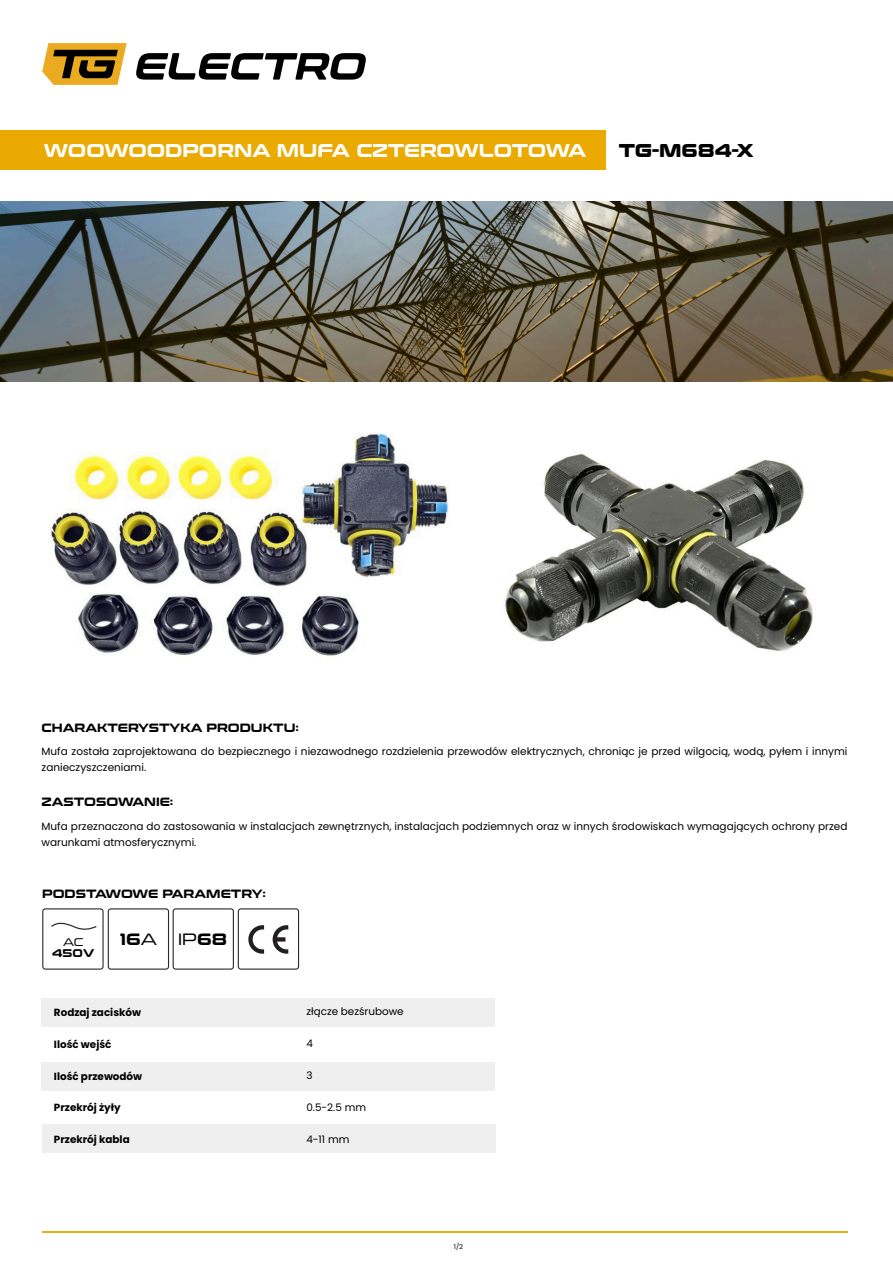
<style>
.page{position:relative;width:893px;height:1263px;background:#fff}
.page>*{position:absolute;margin:0;border:0;box-sizing:border-box;transform-origin:0 0}
.t1{font:700 18.6px "Conthrax Rg";color:#fff}
.t2{font:18.6px "Conthrax Hv";color:#000}
.t3{font:16.35px "Conthrax Bk";color:#000}
.t4{font:700 16.35px "Conthrax Rg";color:#000}
.t5{font:700 12px "Conthrax Rg";color:#000}
.t6{font:700 11.25px "Conthrax Rg";color:#000}
.t7{font:11.25px "Conthrax Bk";color:#000}
.t8{font:10.5px/16.5px "Poppins";color:#000}
.t9{font:700 10.35px "Poppins";color:#000}
.t10{font:10.35px "Poppins";color:#000}
.t11{font:6.75px "Poppins";color:#070504}
.s1{font-family:"Conthrax Bk";font-weight:400}
.s2{font-family:"Conthrax Rg";font-weight:700}
</style>
<div class="page">
<div style="left:42px;top:1124px;width:454px;height:29px;background:#efefef"></div>
<div style="left:0;top:130px;width:606px;height:40px;background:#eaaa01"></div>
<svg style="left:42px;top:43px;width:85px;height:42px;background:#a8822f"></svg>
<svg style="left:136px;top:53px;width:230px;height:27px"></svg>
<img style="left:0;top:201px;width:893px;height:181px">
<svg style="left:42px;top:908px;width:258px;height:62px"></svg>
<div style="left:41px;top:998px;width:454px;height:29px;background:#efefef"></div>
<div style="left:41px;top:1062px;width:454px;height:29px;background:#efefef"></div>
<hr style="left:43px;top:1231px;width:805px;height:2px;background:#eaad0d">
<img style="left:50px;top:433px;width:400px;height:223px">
<img style="left:505px;top:454px;width:308px;height:198px">
<h1 class="t1" style="left:44px;top:144px;width:544px">WOOWOODPORNA MUFA CZTEROWLOTOWA</h1>
<h1 class="t2" style="left:619px;top:144px;width:136px">TG-M684-X</h1>
<p class="t5" style="left:42px;top:723px;width:259px">CHARAKTERYSTYKA PRODUKTU:</p>
<p class="t8" style="left:42px;top:743px;width:807px">Mufa została zaprojektowana do bezpiecznego i niezawodnego rozdzielenia przewodów elektrycznych, chroniąc je przed wilgocią, wodą, pyłem i innymi zanieczyszczeniami.</p>
<p class="t5" style="left:42px;top:797px;width:133px">ZASTOSOWANIE:</p>
<p class="t8" style="left:42px;top:818px;width:807px">Mufa przeznaczona do zastosowania w instalacjach zewnętrznych, instalacjach podziemnych oraz w innych środowiskach wymagających ochrony przed warunkami atmosferycznymi.</p>
<p class="t5" style="left:42px;top:889px;width:225px">PODSTAWOWE PARAMETRY:</p>
<p class="t7" style="left:63px;top:938px;width:22px">AC</p>
<p class="t6" style="left:52px;top:949px;width:44px">450V</p>
<h2 class="t4" style="left:120px;top:933px;width:38px">16<span class="s1">A</span></h2>
<h2 class="t3" style="left:178px;top:933px;width:50px">IP<span class="s2">68</span></h2>
<p class="t9" style="left:54px;top:1005px;width:89px">Rodzaj zacisków</p>
<p class="t9" style="left:54px;top:1037px;width:59px">Ilość wejść</p>
<p class="t9" style="left:54px;top:1069px;width:90px">Ilość przewodów</p>
<p class="t9" style="left:54px;top:1100px;width:68px">Przekrój żyły</p>
<p class="t9" style="left:54px;top:1132px;width:77px">Przekrój kabla</p>
<p class="t10" style="left:306px;top:1004px;width:99px">złącze bezśrubowe</p>
<p class="t10" style="left:306px;top:1036px;width:8px">4</p>
<p class="t10" style="left:306px;top:1068px;width:8px">3</p>
<p class="t10" style="left:306px;top:1100px;width:61px">0.5-2.5 mm</p>
<p class="t10" style="left:306px;top:1132px;width:45px">4-11 mm</p>
<p class="t11" style="left:454px;top:1242px;width:11px">1/2</p>
</div>
